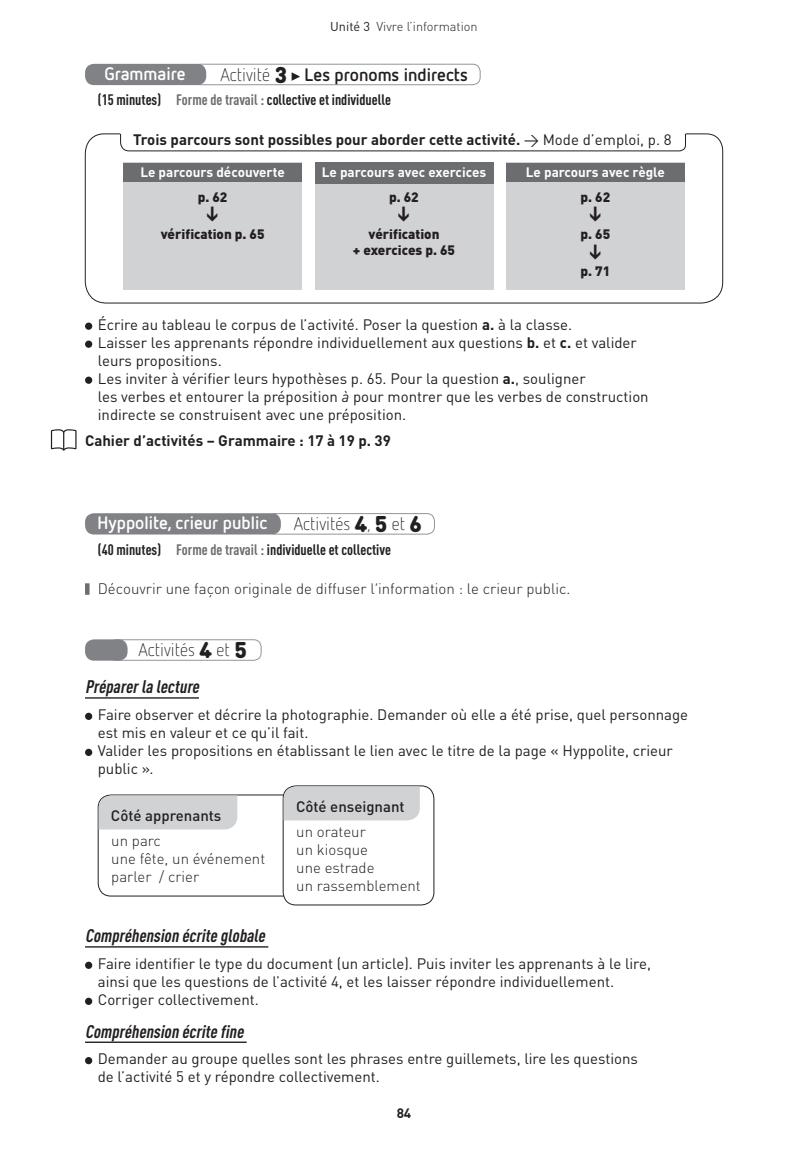
<style>
.page{position:relative;width:808px;height:1149px;background:#fff}
.page>*{position:absolute;margin:0;border:0;box-sizing:border-box;transform-origin:0 0}
.t1{font:italic 700 condensed 18px "DIN Pro";color:#231f20}
.t2{font:700 18px "Netto OT";color:#fff}
.t3{font:700 18px "Netto OT";color:#231f20}
.t4{font:300 18px "Netto OT";color:#231f20}
.t5{font:15px/18px "DIN Pro";color:#231f20}
.t6{font:700 15px "DIN Pro";color:#231f20}
.t7{font:700 condensed 15px "DIN Pro";color:#231f20}
.t8{font:300 15px/18px "DIN Pro";color:#231f20}
.t9{font:300 15px "DIN Round Pro";color:#231f20}
.t10{font:500 15px "DIN Pro";color:#231f20}
.t11{font:900 13.5px/16.5px "DIN Pro";color:#231f20;text-align:center}
.t12{font:700 13.5px "DIN Pro";color:#fff}
.t13{font:700 13.5px "DIN Pro";color:#231f20}
.t14{font:300 12.75px "DIN Pro";color:#231f20}
.s1{font-weight:400}
.s2{font-weight:300}
.s3{font-family:"DIN Round Pro";font-weight:900;font-size:22.5px}
.s4{color:#6c6d70}
.s5{font-weight:700}
.s6{font-style:italic}
</style>
<div class="page">
<hr style="left:85px;top:697px;width:114px;height:1px;background:#231f20">
<hr style="left:85px;top:945px;width:183px;height:2px;background:#231f20">
<hr style="left:85px;top:1041px;width:162px;height:1px;background:#231f20">
<svg style="left:292px;top:72px;width:8px;height:9px"></svg>
<div style="left:192px;top:64px;width:288px;height:21px;border:1px solid #939598;border-radius:8px"></div>
<div style="left:85px;top:64px;width:121px;height:21px;background:#808285;border-radius:9px"></div>
<svg style="left:85px;top:133px;width:638px;height:170px"></svg>
<svg style="left:120px;top:133px;width:566px;height:18px"></svg>
<div style="left:123px;top:162px;width:179px;height:128px;background:#d1d2d4"></div>
<div style="left:315px;top:162px;width:178px;height:128px;background:#d1d2d4"></div>
<div style="left:506px;top:162px;width:179px;height:128px;background:#d1d2d4"></div>
<div style="left:123px;top:162px;width:179px;height:19px;background:#6c6d70"></div>
<div style="left:315px;top:162px;width:178px;height:22px;background:#6c6d70"></div>
<div style="left:506px;top:162px;width:179px;height:19px;background:#6c6d70"></div>
<div style="left:85px;top:322px;width:7px;height:8px;background:#231f20;border-radius:50%"></div>
<div style="left:85px;top:340px;width:7px;height:8px;background:#231f20;border-radius:50%"></div>
<div style="left:85px;top:376px;width:7px;height:8px;background:#231f20;border-radius:50%"></div>
<div style="left:267px;top:513px;width:168px;height:21px;border:1px solid #939598;border-radius:8px"></div>
<div style="left:85px;top:513px;width:196px;height:21px;background:#808285;border-radius:9px"></div>
<div style="left:108px;top:639px;width:153px;height:21px;border:1px solid #939598;border-radius:8px"></div>
<div style="left:85px;top:639px;width:43px;height:21px;background:#808285;border-radius:9px"></div>
<div style="left:85px;top:712px;width:7px;height:7px;background:#231f20;border-radius:50%"></div>
<div style="left:85px;top:748px;width:7px;height:7px;background:#231f20;border-radius:50%"></div>
<div style="left:98px;top:794px;width:313px;height:102px;border:1px solid #231f20;border-radius:13px"></div>
<div style="left:99px;top:795px;width:138px;height:34px;background:#d1d2d4"></div>
<div style="left:283px;top:785px;width:151px;height:119px;background:#fff;border-radius:13px"></div>
<div style="left:283px;top:785px;width:151px;height:120px;border:1px solid #231f20;border-radius:13px"></div>
<div style="left:284px;top:786px;width:136px;height:34px;background:#d1d2d4"></div>
<div style="left:85px;top:961px;width:7px;height:7px;background:#231f20;border-radius:50%"></div>
<div style="left:85px;top:997px;width:7px;height:7px;background:#231f20;border-radius:50%"></div>
<svg style="left:85px;top:1056px;width:7px;height:7px"></svg>
<svg style="left:51px;top:429px;width:26px;height:21px"></svg>
<div style="left:85px;top:583px;width:5px;height:11px;background:#6c6d70"></div>
<p class="t14" style="left:330px;top:17px;width:149px"><span class="s1">Unité 3</span> Vivre l’information</p>
<p class="t2" style="left:104px;top:62px;width:83px">Grammaire</p>
<p class="t3" style="left:221px;top:63px;width:249px"><span class="s2">Activité</span> <span class="s3">3</span> Les pronoms indirects</p>
<p class="t7" style="left:98px;top:88px;width:295px">(15 minutes) <span class="s4">Forme de travail :</span> collective et individuelle</p>
<p class="t6" style="left:133px;top:127px;width:540px">Trois parcours sont possibles pour aborder cette activité. <span class="s1">→ M ode d’emploi, p. 8</span></p>
<p class="t12" style="left:140px;top:161px;width:146px">Le parcours découverte</p>
<p class="t12" style="left:322px;top:161px;width:166px">Le parcours avec exercices</p>
<p class="t12" style="left:526px;top:161px;width:141px">Le parcours avec règle</p>
<p class="t11" style="left:198px;top:187px;width:31px">p. 62</p>
<p class="t11" style="left:161px;top:224px;width:105px">vérification p. 65</p>
<p class="t11" style="left:389px;top:187px;width:31px">p. 62</p>
<p class="t11" style="left:353px;top:224px;width:104px">vérification<br>+ exercices p. 65</p>
<p class="t11" style="left:580px;top:187px;width:31px">p. 62</p>
<p class="t11" style="left:580px;top:224px;width:31px">p. 65</p>
<p class="t11" style="left:580px;top:261px;width:31px">p. 71</p>
<p class="t5" style="left:98px;top:314px;width:476px">Écrire au tableau le corpus de l’activité. Poser la question <span class="s5">a.</span> à la classe.</p>
<p class="t5" style="left:92px;top:332px;width:546px">Laisser les apprenants répondre individuellement aux questions <span class="s5">b.</span> et <span class="s5">c.</span> et valider</p>
<p class="t5" style="left:98px;top:350px;width:125px">leurs propositions.</p>
<p class="t5" style="left:92px;top:368px;width:495px">Les inviter à vérifier leurs hypothèses p. 65. Pour la question <span class="s5">a.</span>, souligner</p>
<p class="t5" style="left:98px;top:386px;width:552px">les verbes et entourer la préposition <span class="s6">à</span> pour montrer que les verbes de construction</p>
<p class="t5" style="left:98px;top:404px;width:310px">indirecte se construisent avec une préposition.</p>
<p class="t6" style="left:85px;top:428px;width:307px">Cahier d’activités – Grammaire : 17 à 19 p. 39</p>
<p class="t2" style="left:98px;top:511px;width:171px">Hyppolite, crieur public</p>
<p class="t4" style="left:294px;top:513px;width:130px">Activités <span class="s3">4</span>, <span class="s3">5</span> et <span class="s3">6</span></p>
<p class="t7" style="left:98px;top:537px;width:295px">(40 minutes) <span class="s4">Forme de travail :</span> individuelle et collective</p>
<p class="t9" style="left:98px;top:578px;width:474px">Découvrir une façon originale de diffuser l’information : le crieur public.</p>
<p class="t4" style="left:139px;top:639px;width:110px">Activités <span class="s3">4</span> et <span class="s3">5</span></p>
<p class="t1" style="left:85px;top:673px;width:120px">Préparerlalecture</p>
<p class="t5" style="left:98px;top:703px;width:592px">Faire observer et décrire la photographie. Demander où elle a été prise, quel personnage est mis en valeur et ce qu’il fait.<br>Valider les propositions en établissant le lien avec le titre de la page « Hyppolite, crieur public ».</p>
<p class="t10" style="left:111px;top:802px;width:112px">Côté apprenants</p>
<p class="t8" style="left:111px;top:830px;width:155px">un parc<br>une fête, un événement parler / crier</p>
<p class="t10" style="left:296px;top:793px;width:110px">Côté enseignant</p>
<p class="t8" style="left:296px;top:821px;width:126px">un orateur<br>un kiosque<br>une estrade<br>un rassemblement</p>
<p class="t1" style="left:85px;top:922px;width:186px">Compréhensionécriteglobale</p>
<p class="t5" style="left:98px;top:952px;width:555px">Faire identifier le type du document (un article). Puis inviter les apprenants à le lire,</p>
<p class="t5" style="left:98px;top:970px;width:518px">ainsi que les questions de l’activité 4, et les laisser répondre individuellement.</p>
<p class="t5" style="left:92px;top:988px;width:168px">Corriger collectivement.</p>
<p class="t1" style="left:85px;top:1017px;width:164px">Compréhensionécritefine</p>
<p class="t5" style="left:98px;top:1047px;width:542px">Demander au groupe quelles sont les phrases entre guillemets, lire les questions de l’activité 5 et y répondre collectivement.</p>
<p class="t13" style="left:397px;top:1101px;width:16px">84</p>
</div>
